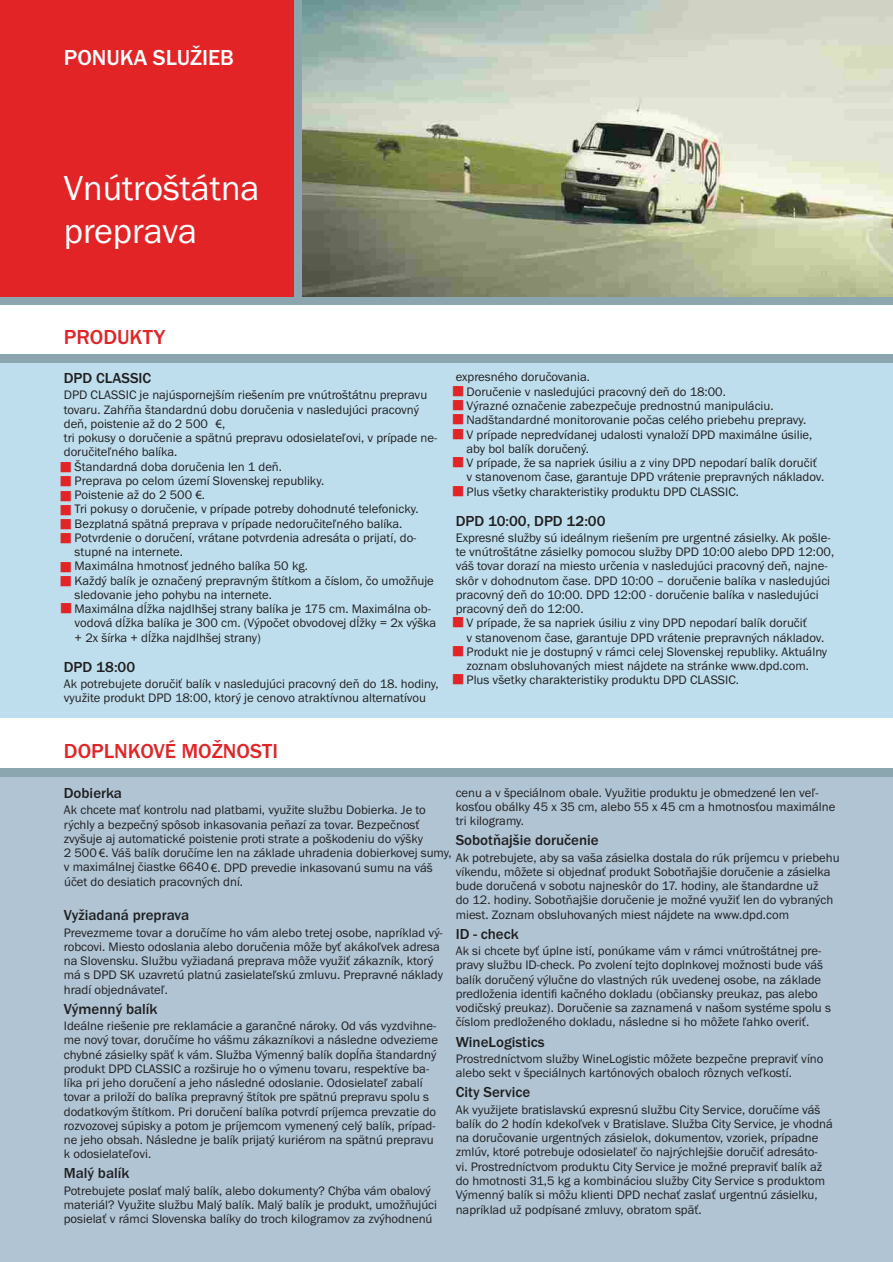
<style>
.page{position:relative;width:893px;height:1262px;background:#fff}
.page>*{position:absolute;margin:0;border:0;box-sizing:border-box;transform-origin:0 0}
.t1{font:36px/43.2px "Franklin Got Itc TOT Boo";color:#fff}
.t2{font:500 22.5px "Franklin Got Itc TOT";color:#fff}
.t3{font:500 21px "Franklin Got Itc TOT";color:#e32426}
.t4{font:500 15px "Franklin Got Itc TOT";color:#201f20}
.t5{font:12.75px/14.2px "Franklin Got Itc TOT Boo";color:#201f20}
.s1{font-family:"Myriad Pro"}
.s2{font-family:"Adobe Gothic Std";font-weight:700;color:#e32426}
</style>
<div class="page">
<div style="left:0;top:0;width:893px;height:305px;background:#8ca6b0"></div>
<div style="left:0;top:355px;width:893px;height:319px;background:#8ca6b0"></div>
<div style="left:0;top:769px;width:893px;height:319px;background:#8ca6b0"></div>
<div style="left:0;top:363px;width:893px;height:354px;background:#bfdeed"></div>
<div style="left:0;top:777px;width:893px;height:484px;background:#b0c4d4"></div>
<div style="left:0;top:0;width:293px;height:296px;background:#e32426"></div>
<img style="left:302px;top:0;width:591px;height:296px">
<h2 class="t2" style="left:64px;top:50px;width:171px">PONUKA SLUŽIEB</h2>
<h1 class="t1" style="left:64px;top:170px;width:197px">Vnútroštátna preprava</h1>
<h3 class="t3" style="left:64px;top:330px;width:103px">PRODUKTY</h3>
<p class="t4" style="left:64px;top:373px;width:89px">DPD CLASSIC</p>
<p class="t5" style="left:64px;top:389px;width:375px">DPD CLASSIC je najúspornejším riešením pre vnútroštátnu prepravu tovaru. Zahŕňa štandardnú dobu doručenia v nasledujúci pracovný deň, poistenie až do 2 500 <span class="s1">€</span>,<br>tri pokusy o doručenie a spätnú prepravu odosielateľovi, v prípade ne&shy;doručiteľného balíka.</p>
<p class="t5" style="left:59px;top:460px;width:224px"><span class="s2">■</span> Štandardná doba doručenia len 1 deň.</p>
<p class="t5" style="left:59px;top:474px;width:266px"><span class="s2">■</span> Preprava po celom území Slovenskej republiky.</p>
<p class="t5" style="left:59px;top:489px;width:147px"><span class="s2">■</span> Poistenie až do 2 500 <span class="s1">€</span>.</p>
<p class="t5" style="left:59px;top:503px;width:361px"><span class="s2">■</span> Tri pokusy o doručenie, v prípade potreby dohodnuté telefonicky.</p>
<p class="t5" style="left:59px;top:517px;width:344px"><span class="s2">■</span> Bezplatná spätná preprava v prípade nedoručiteľného balíka.</p>
<p class="t5" style="left:75px;top:531px;width:343px;text-indent:-15px"><span class="s2">■</span> Potvrdenie o doručení, vrátane potvrdenia adresáta o prijatí, do&shy;stupné na internete.</p>
<p class="t5" style="left:59px;top:560px;width:250px"><span class="s2">■</span> Maximálna hmotnosť jedného balíka 50 kg.</p>
<p class="t5" style="left:75px;top:574px;width:361px;text-indent:-15px"><span class="s2">■</span> Každý balík je označený prepravným štítkom a číslom, čo umožňuje sledovanie jeho pohybu na internete.</p>
<p class="t5" style="left:75px;top:603px;width:363px;text-indent:-15px"><span class="s2">■</span> Maximálna dĺžka najdlhšej strany balíka je 175 cm. Maximálna ob&shy;vodová dĺžka balíka je 300 cm. (Výpočet obvodovej dĺžky = 2x výška + 2x šírka + dĺžka najdlhšej strany)</p>
<p class="t4" style="left:64px;top:661px;width:73px">DPD 18:00</p>
<p class="t5" style="left:64px;top:678px;width:376px">Ak potrebujete doručiť balík v nasledujúci pracovný deň do 18. hodiny, využite produkt DPD 18:00, ktorý je cenovo atraktívnou alternatívou</p>
<h3 class="t3" style="left:64px;top:744px;width:215px">DOPLNKOVÉ MOŽNOSTI</h3>
<p class="t5" style="left:455px;top:371px;width:136px">expresného doručovania.</p>
<p class="t5" style="left:451px;top:385px;width:276px"><span class="s2">■</span> Doručenie v nasledujúci pracovný deň do 18:00.</p>
<p class="t5" style="left:451px;top:400px;width:323px"><span class="s2">■</span> Výrazné označenie zabezpečuje prednostnú manipuláciu.</p>
<p class="t5" style="left:451px;top:414px;width:356px"><span class="s2">■</span> Nadštandardné monitorovanie počas celého priebehu prepravy.</p>
<p class="t5" style="left:466px;top:428px;width:347px;text-indent:-15px"><span class="s2">■</span> V prípade nepredvídanej udalosti vynaloží DPD maximálne úsilie, aby bol balík doručený.</p>
<p class="t5" style="left:466px;top:457px;width:359px;text-indent:-15px"><span class="s2">■</span> V prípade, že sa napriek úsiliu a z viny DPD nepodarí balík doručiť v stanovenom čase, garantuje DPD vrátenie prepravných nákladov.</p>
<p class="t5" style="left:451px;top:485px;width:289px"><span class="s2">■</span> Plus všetky charakteristiky produktu DPD CLASSIC.</p>
<p class="t4" style="left:455px;top:515px;width:151px">DPD 10:00, DPD 12:00</p>
<p class="t5" style="left:455px;top:531px;width:380px">Expresné služby sú ideálnym riešením pre urgentné zásielky. Ak pošle&shy;te vnútroštátne zásielky pomocou služby DPD 10:00 alebo DPD 12:00, váš tovar dorazí na miesto určenia v nasledujúci pracovný deň, najne&shy;skôr v dohodnutom čase. DPD 10:00 – doručenie balíka v nasledujúci pracovný deň do 10:00. DPD 12:00 - doručenie balíka v nasledujúci pracovný deň do 12:00.</p>
<p class="t5" style="left:466px;top:617px;width:359px;text-indent:-15px"><span class="s2">■</span> V prípade, že sa napriek úsiliu z viny DPD nepodarí balík doručiť<br>v stanovenom čase, garantuje DPD vrátenie prepravných nákladov.</p>
<p class="t5" style="left:451px;top:645px;width:377px;text-align:center"><span class="s2">■</span> Produkt nie je dostupný v rámci celej Slovenskej republiky. Aktuálny zoznam obsluhovaných miest nájdete na stránke www.dpd.com.</p>
<p class="t5" style="left:451px;top:674px;width:289px"><span class="s2">■</span> Plus všetky charakteristiky produktu DPD CLASSIC.</p>
<p class="t5" style="left:455px;top:786px;width:381px">cenu a v špeciálnom obale. Využitie produktu je obmedzené len veľ&shy;kosťou obálky 45 x 35 cm, alebo 55 x 45 cm a hmotnosťou maximálne tri kilogramy.</p>
<p class="t4" style="left:455px;top:835px;width:144px">Sobotňajšie doručenie</p>
<p class="t5" style="left:455px;top:851px;width:385px">Ak potrebujete, aby sa vaša zásielka dostala do rúk príjemcu v priebehu víkendu, môžete si objednať produkt Sobotňajšie doručenie a zásielka bude doručená v sobotu najneskôr do 17. hodiny, ale štandardne už<br>do 12. hodiny. Sobotňajšie doručenie je možné využiť len do vybraných miest. Zoznam obsluhovaných miest nájdete na www.dpd.com</p>
<p class="t4" style="left:456px;top:928px;width:64px">ID - check</p>
<p class="t5" style="left:455px;top:944px;width:377px">Ak si chcete byť úplne istí, ponúkame vám v rámci vnútroštátnej pre&shy;pravy službu ID-check. Po zvolení tejto doplnkovej možnosti bude váš balík doručený výlučne do vlastných rúk uvedenej osobe, na základe predloženia identifi kačného dokladu (občiansky preukaz, pas alebo vodičský preukaz). Doručenie sa zaznamená v našom systéme spolu s číslom predloženého dokladu, následne si ho môžete ľahko overiť.</p>
<p class="t4" style="left:455px;top:1036px;width:90px">WineLogistics</p>
<p class="t5" style="left:455px;top:1052px;width:369px">Prostredníctvom služby WineLogistic môžete bezpečne prepraviť víno alebo sekt v špeciálnych kartónových obaloch rôznych veľkostí.</p>
<p class="t4" style="left:456px;top:1087px;width:76px">City Service</p>
<p class="t5" style="left:455px;top:1103px;width:378px">Ak využijete bratislavskú expresnú službu City Service, doručíme váš balík do 2 hodín kdekoľvek v Bratislave. Služba City Service, je vhodná na doručovanie urgentných zásielok, dokumentov, vzoriek, prípadne zmlúv, ktoré potrebuje odosielateľ čo najrýchlejšie doručiť adresáto-<br>vi. Prostredníctvom produktu City Service je možné prepraviť balík až do hmotnosti 31,5 kg a kombináciou služby City Service s produktom Výmenný balík si môžu klienti DPD nechať zaslať urgentnú zásielku, napríklad už podpísané zmluvy, obratom späť.</p>
<p class="t4" style="left:64px;top:788px;width:60px">Dobierka</p>
<p class="t5" style="left:64px;top:804px;width:389px">Ak chcete mať kontrolu nad platbami, využite službu Dobierka. Je to rýchly a bezpečný spôsob inkasovania peňazí za tovar. Bezpečnosť zvyšuje aj automatické poistenie proti strate a poškodeniu do výšky<br>2 500 <span class="s1">€</span>. Váš balík doručíme len na základe uhradenia dobierkovej sumy, v maximálnej čiastke 6640 <span class="s1">€</span>. DPD prevedie inkasovanú sumu na váš účet do desiatich pracovných dní.</p>
<p class="t4" style="left:64px;top:910px;width:127px">Vyžiadaná preprava</p>
<p class="t5" style="left:64px;top:926px;width:381px">Prevezmeme tovar a doručíme ho vám alebo tretej osobe, napríklad vý&shy;robcovi. Miesto odoslania alebo doručenia môže byť akákoľvek adresa na Slovensku. Službu vyžiadaná preprava môže využiť zákazník, ktorý má s DPD SK uzavretú platnú zasielateľskú zmluvu. Prepravné náklady hradí objednávateľ.</p>
<p class="t4" style="left:64px;top:1003px;width:95px">Výmenný balík</p>
<p class="t5" style="left:64px;top:1019px;width:375px">Ideálne riešenie pre reklamácie a garančné nároky. Od vás vyzdvihne&shy;me nový tovar, doručíme ho vášmu zákazníkovi a následne odvezieme chybné zásielky späť k vám. Služba Výmenný balík dopĺňa štandardný produkt DPD CLASSIC a rozširuje ho o výmenu tovaru, respektíve ba&shy;líka pri jeho doručení a jeho následné odoslanie. Odosielateľ zabalí tovar a priloží do balíka prepravný štítok pre spätnú prepravu spolu s dodatkovým štítkom. Pri doručení balíka potvrdí príjemca prevzatie do rozvozovej súpisky a potom je príjemcom vymenený celý balík, prípad&shy;ne jeho obsah. Následne je balík prijatý kuriérom na spätnú prepravu k odosielateľovi.</p>
<p class="t4" style="left:64px;top:1168px;width:67px">Malý balík</p>
<p class="t5" style="left:64px;top:1184px;width:375px">Potrebujete poslať malý balík, alebo dokumenty? Chýba vám obalový materiál? Využite službu Malý balík. Malý balík je produkt, umožňujúci posielať v rámci Slovenska balíky do troch kilogramov za zvýhodnenú</p>
</div>
